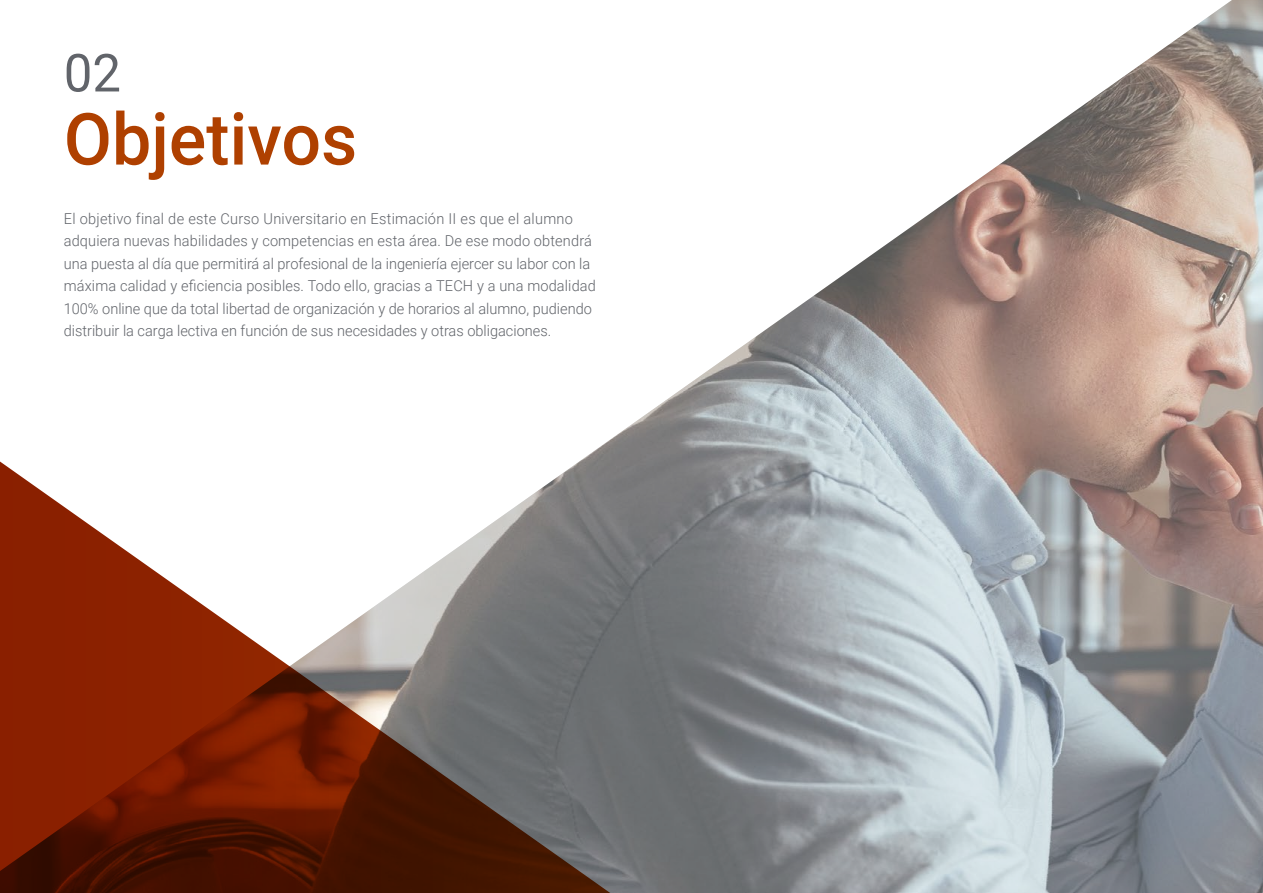
<style>
.page{position:relative;width:1263px;height:893px;background:#fff}
.page>*{position:absolute;margin:0;border:0;box-sizing:border-box;transform-origin:0 0}
.t1{font:500 72px "Roboto";color:#af4000}
.t2{font:52.5px "Roboto";color:#61646a}
.t3{font:300 15px/22.5px "Roboto";color:#61646a}
</style>
<div class="page">
<img style="left:601px;top:0;width:662px;height:893px">
<svg style="left:0;top:446px;width:640px;height:447px"></svg>
<h2 class="t2" style="left:64px;top:36px;width:59px">02</h2>
<h1 class="t1" style="left:64px;top:89px;width:295px">Objetivos</h1>
<p class="t3" style="left:64px;top:207px;width:534px">El objetivo final de este Curso Universitario en Estimación II es que el alumno adquiera nuevas habilidades y competencias en esta área. De ese modo obtendrá una puesta al día que permitirá al profesional de la ingeniería ejercer su labor con la máxima calidad y eficiencia posibles. Todo ello, gracias a TECH y a una modalidad 100% online que da total libertad de organización y de horarios al alumno, pudiendo distribuir la carga lectiva en función de sus necesidades y otras obligaciones.</p>
</div>
